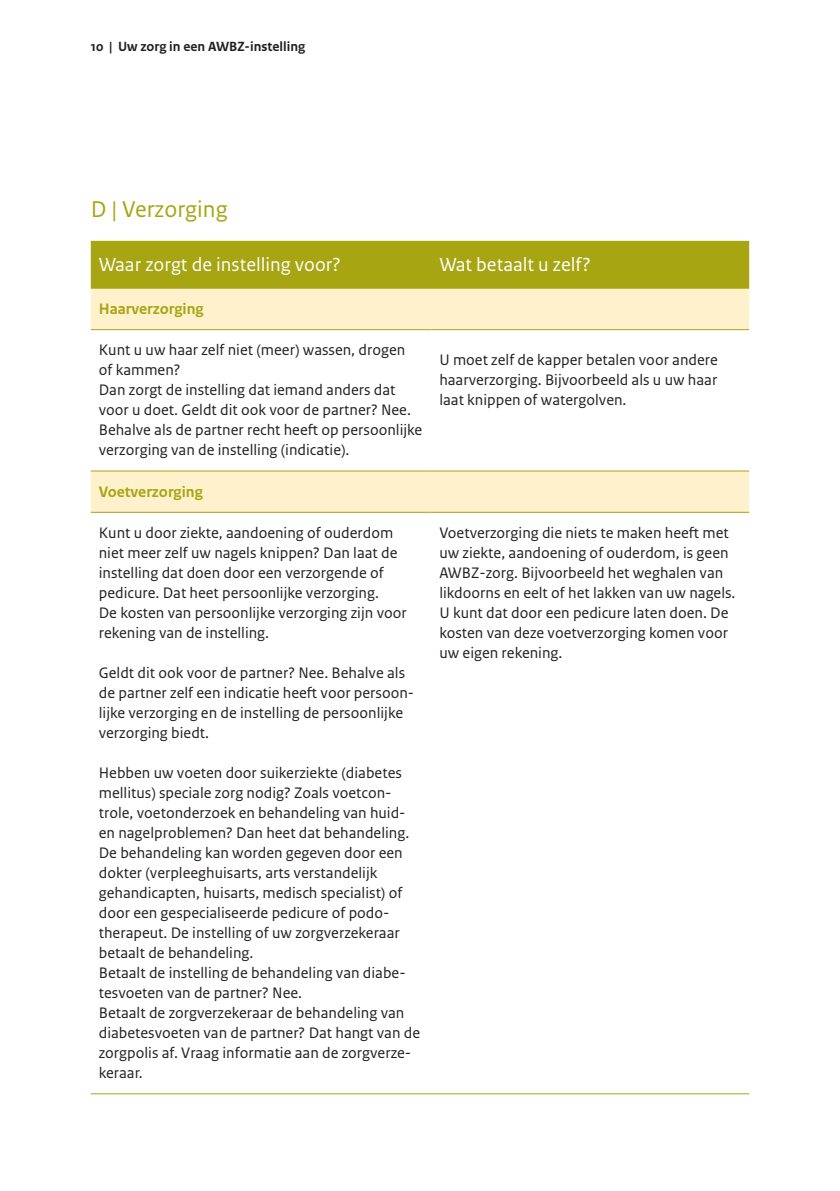
<style>
.page{position:relative;width:840px;height:1191px;background:#fff}
.page>*{position:absolute;margin:0;border:0;box-sizing:border-box;transform-origin:0 0}
.t1{font:24px "Rijksoverheid Sans Text";color:#a8a513}
.t2{font:20px "Rijksoverheid Sans Text";color:#fff}
.t3{font:16px/20px "Rijksoverheid Sans Text";color:#231f20}
.t4{font:700 16px "Rijksoverheid Sans Text";color:#a8a513}
.t5{font:700 14px "Rijksoverheid Sans Text";color:#231f20}
</style>
<div class="page">
<div style="left:91px;top:241px;width:657px;height:48px;background:#a8a513"></div>
<svg style="left:91px;top:289px;width:657px;height:223px"></svg>
<hr style="left:91px;top:329px;width:329px;height:1px;background:#a8a513">
<hr style="left:431px;top:329px;width:317px;height:1px;background:#a8a513">
<hr style="left:91px;top:470px;width:329px;height:1px;background:#a8a513">
<hr style="left:431px;top:470px;width:317px;height:1px;background:#a8a513">
<hr style="left:91px;top:512px;width:329px;height:1px;background:#a8a513">
<hr style="left:431px;top:512px;width:317px;height:1px;background:#a8a513">
<hr style="left:91px;top:1093px;width:329px;height:1px;background:#a8a513">
<hr style="left:431px;top:1093px;width:317px;height:1px;background:#a8a513">
<p class="t5" style="left:91px;top:39px;width:216px">10 | Uw zorg in een AWBZ-instelling</p>
<h1 class="t1" style="left:91px;top:195px;width:138px">D | Verzorging</h1>
<p class="t2" style="left:99px;top:253px;width:243px">Waar zorgt de instelling voor?</p>
<p class="t2" style="left:439px;top:253px;width:153px">Wat betaalt u zelf?</p>
<p class="t4" style="left:99px;top:300px;width:106px">Haarverzorging</p>
<p class="t3" style="left:99px;top:340px;width:325px">Kunt u uw haar zelf niet (meer) wassen, drogen of kammen?<br>Dan zorgt de instelling dat iemand anders dat voor u doet. Geldt dit ook voor de partner? Nee.<br>Behalve als de partner recht heeft op persoonlijke verzorging van de instelling (indicatie).</p>
<p class="t3" style="left:439px;top:350px;width:280px;text-align:justify">U moet zelf de kapper betalen voor andere haarverzorging. Bijvoorbeeld als u uw haar laat knippen of watergolven.</p>
<p class="t4" style="left:99px;top:482px;width:105px">Voetverzorging</p>
<p class="t3" style="left:99px;top:523px;width:309px">Kunt u door ziekte, aandoening of ouderdom niet meer zelf uw nagels knippen? Dan laat de instelling dat doen door een verzorgende of pedicure. Dat heet persoonlijke verzorging.<br>De kosten van persoonlijke verzorging zijn voor rekening van de instelling.</p>
<p class="t3" style="left:99px;top:663px;width:317px">Geldt dit ook voor de partner? Nee. Behalve als de partner zelf een indicatie heeft voor persoon&shy;lijke verzorging en de instelling de persoonlijke verzorging biedt.</p>
<p class="t3" style="left:99px;top:763px;width:323px">Hebben uw voeten door suikerziekte (diabetes mellitus) speciale zorg nodig? Zoals voetcon&shy;trole, voetonderzoek en behandeling van huid&shy;en nagelproblemen? Dan heet dat behandeling.<br>De behandeling kan worden gegeven door een dokter (verpleeghuisarts, arts verstandelijk gehandicapten, huisarts, medisch specialist) of door een gespecialiseerde pedicure of podo&shy;therapeut. De instelling of uw zorgverzekeraar betaalt de behandeling.<br>Betaalt de instelling de behandeling van diabe&shy;tesvoeten van de partner? Nee.<br>Betaalt de zorgverzekeraar de behandeling van diabetesvoeten van de partner? Dat hangt van de zorgpolis af. Vraag informatie aan de zorgverze&shy;keraar.</p>
<p class="t3" style="left:439px;top:523px;width:297px">Voetverzorging die niets te maken heeft met uw ziekte, aandoening of ouderdom, is geen AWBZ-zorg. Bijvoorbeeld het weghalen van likdoorns en eelt of het lakken van uw nagels.<br>U kunt dat door een pedicure laten doen. De kosten van deze voetverzorging komen voor uw eigen rekening.</p>
</div>
